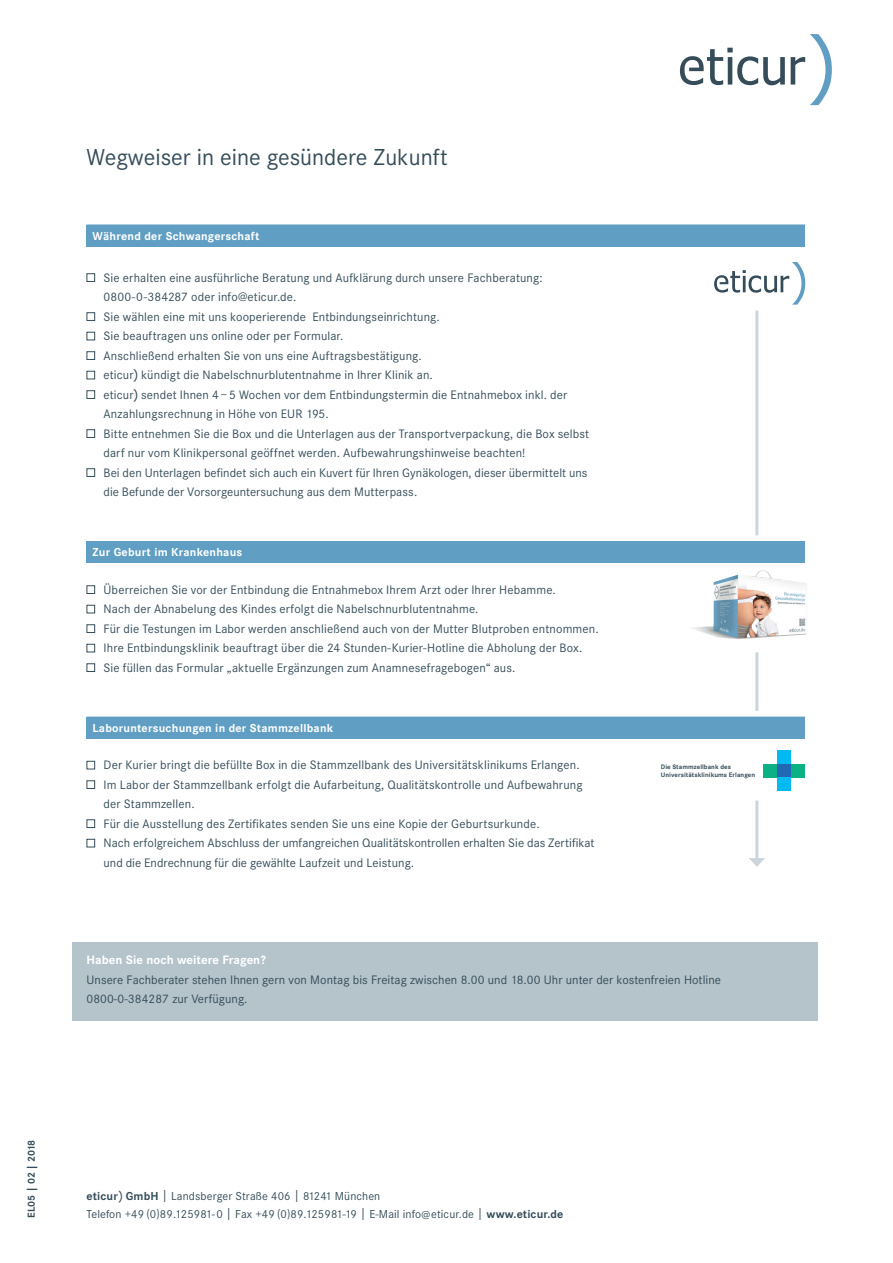
<style>
.page{position:relative;width:893px;height:1263px;background:#fff}
.page>*{position:absolute;margin:0;border:0;box-sizing:border-box;transform-origin:0 0}
.t1{font:24px "Corporate S";color:#364d59}
.t2{font:12.75px/19.5px "Corporate S";letter-spacing:.01em;color:#364d59}
.t3{font:700 12.75px "Corporate S";letter-spacing:.005em;color:#fff}
.t4{font:12px/18px "Corporate S";letter-spacing:.01em;color:#364d59}
.t5{font:700 12px "Corporate S";letter-spacing:.02em;color:#fff}
.t6{font:700 10.5px "Corporate S";color:#364d59}
.t7{font:700 6.75px/7.8px "Corporate S";letter-spacing:.01em;color:#364d59}
.s1{font-family:"Tahoma"}
.s2{font-weight:700}
</style>
<div class="page">
<div style="left:72px;top:943px;width:746px;height:78px;background:#b5c3cb"></div>
<div style="left:87px;top:225px;width:718px;height:21px;background:#609fc3"></div>
<div style="left:87px;top:273px;width:8px;height:9px;background:#fff;border:1px solid #364d59"></div>
<div style="left:87px;top:312px;width:8px;height:9px;background:#fff;border:1px solid #364d59"></div>
<div style="left:87px;top:332px;width:8px;height:8px;background:#fff;border:1px solid #364d59"></div>
<div style="left:87px;top:351px;width:8px;height:9px;background:#fff;border:1px solid #364d59"></div>
<div style="left:87px;top:371px;width:8px;height:8px;background:#fff;border:1px solid #364d59"></div>
<div style="left:87px;top:390px;width:8px;height:9px;background:#fff;border:1px solid #364d59"></div>
<div style="left:87px;top:429px;width:8px;height:9px;background:#fff;border:1px solid #364d59"></div>
<div style="left:87px;top:468px;width:8px;height:9px;background:#fff;border:1px solid #364d59"></div>
<div style="left:87px;top:542px;width:718px;height:21px;background:#609fc3"></div>
<hr style="left:87px;top:541px;width:718px;height:1px;background:#609fc3">
<div style="left:87px;top:585px;width:8px;height:9px;background:#fff;border:1px solid #364d59"></div>
<div style="left:87px;top:605px;width:8px;height:8px;background:#fff;border:1px solid #364d59"></div>
<div style="left:87px;top:624px;width:8px;height:9px;background:#fff;border:1px solid #364d59"></div>
<div style="left:87px;top:644px;width:8px;height:8px;background:#fff;border:1px solid #364d59"></div>
<div style="left:87px;top:663px;width:8px;height:9px;background:#fff;border:1px solid #364d59"></div>
<div style="left:87px;top:717px;width:718px;height:21px;background:#609fc3"></div>
<div style="left:87px;top:761px;width:8px;height:8px;background:#fff;border:1px solid #364d59"></div>
<div style="left:87px;top:780px;width:8px;height:9px;background:#fff;border:1px solid #364d59"></div>
<div style="left:87px;top:819px;width:8px;height:9px;background:#fff;border:1px solid #364d59"></div>
<div style="left:87px;top:839px;width:8px;height:8px;background:#fff;border:1px solid #364d59"></div>
<svg style="left:791px;top:34px;width:41px;height:71px"></svg>
<svg style="left:680px;top:48px;width:105px;height:37px"></svg>
<svg style="left:714px;top:262px;width:91px;height:43px"></svg>
<img style="left:692px;top:570px;width:115px;height:69px">
<div style="left:777px;top:750px;width:14px;height:14px;background:#00baf1"></div>
<div style="left:764px;top:764px;width:13px;height:13px;background:#09b185"></div>
<div style="left:777px;top:764px;width:14px;height:13px;background:#2169b4"></div>
<div style="left:777px;top:777px;width:14px;height:14px;background:#00baf1"></div>
<div style="left:791px;top:764px;width:13px;height:13px;background:#09b185"></div>
<hr style="left:755px;top:311px;width:3px;height:224px;background:#cbd5db">
<hr style="left:755px;top:800px;width:3px;height:60px;background:#cbd5db">
<svg style="left:749px;top:858px;width:16px;height:9px"></svg>
<hr style="left:755px;top:652px;width:3px;height:59px;background:#cbd5db">
<h1 class="t1" style="left:87px;top:144px;width:363px">Wegweiser in eine gesündere Zukunft</h1>
<p class="t5" style="left:93px;top:229px;width:168px">Während der Schwangerschaft</p>
<p class="t2" style="left:104px;top:268px;width:487px">Sie erhalten eine ausführliche Beratung und Aufklärung durch unsere Fachberatung:<br>0800-0-384287 oder info@eticur.de.<br>Sie wählen eine mit uns kooperierende Entbindungseinrichtung.<br>Sie beauftragen uns online oder per Formular.<br>Anschließend erhalten Sie von uns eine Auftragsbestätigung.<br>eticur<span class="s1">)</span> kündigt die Nabelschnurblutentnahme in Ihrer Klinik an.<br>eticur<span class="s1">)</span> sendet Ihnen 4–5 Wochen vor dem Entbindungstermin die Entnahmebox inkl. der Anzahlungsrechnung in Höhe von EUR 195.<br>Bitte entnehmen Sie die Box und die Unterlagen aus der Transportverpackung, die Box selbst darf nur vom Klinikpersonal geöffnet werden. Aufbewahrungshinweise beachten!<br>Bei den Unterlagen befindet sich auch ein Kuvert für Ihren Gynäkologen, dieser übermittelt uns die Befunde der Vorsorgeuntersuchung aus dem Mutterpass.</p>
<p class="t5" style="left:93px;top:545px;width:151px">Zur Geburt im Krankenhaus</p>
<p class="t2" style="left:104px;top:580px;width:497px">Überreichen Sie vor der Entbindung die Entnahmebox Ihrem Arzt oder Ihrer Hebamme.<br>Nach der Abnabelung des Kindes erfolgt die Nabelschnurblutentnahme.<br>Für die Testungen im Labor werden anschließend auch von der Mutter Blutproben entnommen.<br>Ihre Entbindungsklinik beauftragt über die 24 Stunden-Kurier-Hotline die Abholung der Box.<br>Sie füllen das Formular „aktuelle Ergänzungen zum Anamnesefragebogen“ aus.</p>
<p class="t5" style="left:93px;top:721px;width:242px">Laboruntersuchungen in der Stammzellbank</p>
<p class="t2" style="left:104px;top:756px;width:492px">Der Kurier bringt die befüllte Box in die Stammzellbank des Universitätsklinikums Erlangen.<br>Im Labor der Stammzellbank erfolgt die Aufarbeitung, Qualitätskontrolle und Aufbewahrung der Stammzellen.<br>Für die Ausstellung des Zertifikates senden Sie uns eine Kopie der Geburtsurkunde.<br>Nach erfolgreichem Abschluss der umfangreichen Qualitätskontrollen erhalten Sie das Zertifikat und die Endrechnung für die gewählte Laufzeit und Leistung.</p>
<p class="t7" style="left:661px;top:763px;width:96px">Die Stammzellbank des<br>Universitätsklinikums Erlangen</p>
<p class="t3" style="left:87px;top:953px;width:181px">Haben Sie noch weitere Fragen?</p>
<p class="t2" style="left:87px;top:970px;width:636px">Unsere Fachberater stehen Ihnen gern von Montag bis Freitag zwischen 8.00 und 18.00 Uhr unter der kostenfreien Hotline<br>0800-0-384287 zur Verfügung.</p>
<p class="t6" style="left:25px;top:1218px;width:80px;rotate:-90deg">EL05 | 02 | 2018</p>
<p class="t4" style="left:87px;top:1187px;width:478px"><span class="s2">eticur</span><span class="s1">)</span> <span class="s2">GmbH</span> | Landsberger Straße 406 | 81241 München<br>Telefon +49 (0)89.125981-0 | Fax +49 (0)89.125981-19 | E-Mail info@eticur.de | <span class="s2">www.eticur.de</span></p>
</div>
